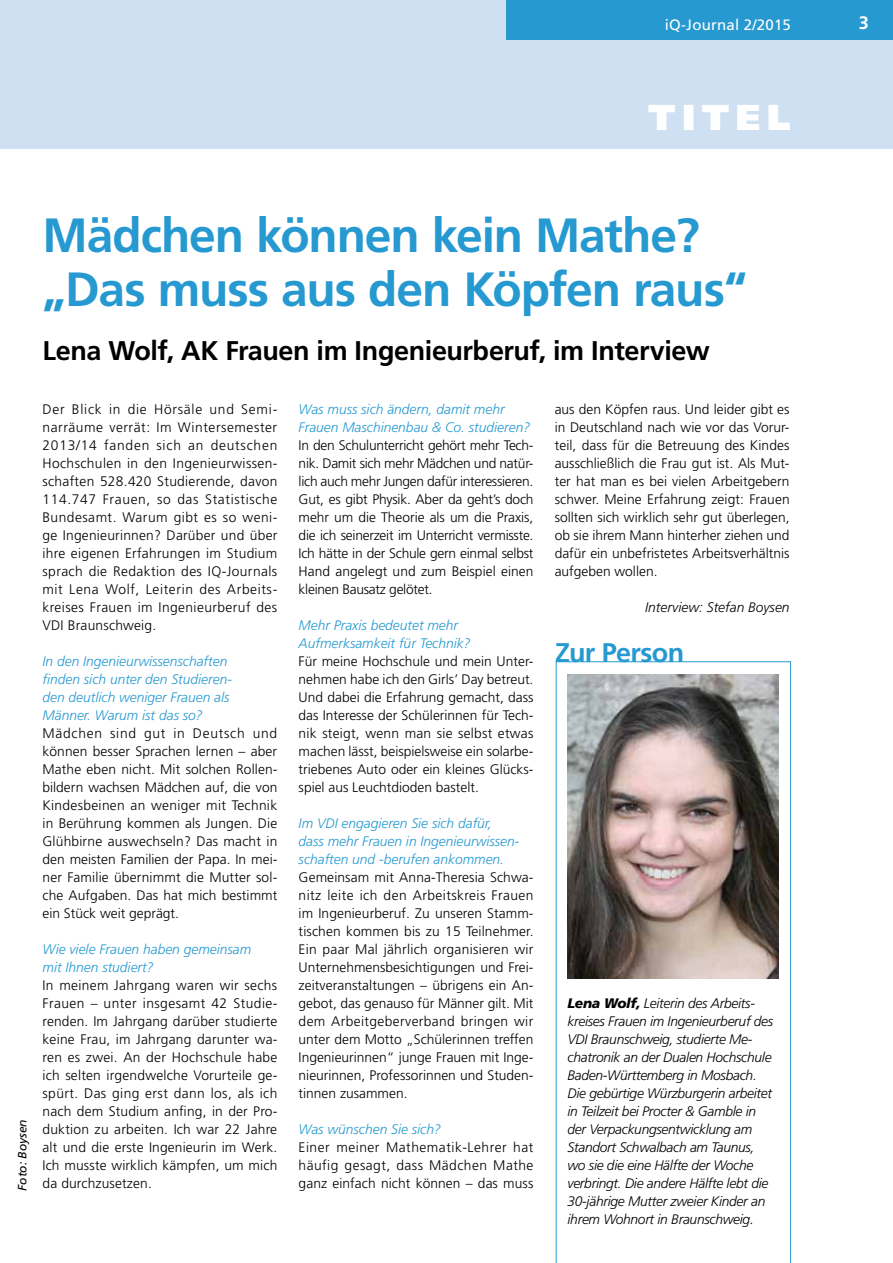
<style>
.page{position:relative;width:893px;height:1263px;background:#fff}
.page>*{position:absolute;margin:0;border:0;box-sizing:border-box;transform-origin:0 0}
.t1{font:700 48px/54px "Frutiger";letter-spacing:-.025em;color:#2699d1}
.t2{font:900 36px "Frutiger";letter-spacing:.18em;color:#fff}
.t3{font:700 27px "Frutiger";letter-spacing:-.015em;color:#000}
.t4{font:700 27px "Frutiger";letter-spacing:-.025em;color:#2699d1}
.t5{font:700 18px "Frutiger";color:#fff}
.t6{font:15px "Frutiger";letter-spacing:.015em;color:#fff}
.t7{font:300 13.8px/18px "Frutiger";letter-spacing:.005em;color:#000;text-align:justify}
.t8{font:italic 300 13.8px/18px "Frutiger";letter-spacing:-.02em;color:#000}
.t9{font:italic 300 13.8px/18px "Frutiger";color:#2699d1}
.t10{font:italic 300 13.8px "Frutiger";color:#000}
.t11{font:italic 12px "Frutiger";color:#000}
.s1{font-weight:900}
</style>
<div class="page">
<svg style="left:556px;top:661px;width:235px;height:602px"></svg>
<div style="left:0;top:0;width:893px;height:149px;background:#cee0f1"></div>
<div style="left:506px;top:0;width:387px;height:39px;background:#2699d1"></div>
<img style="left:567px;top:674px;width:211px;height:304px">
<p class="t6" style="left:665px;top:16px;width:128px">iQ-Journal 2/2015</p>
<h3 class="t5" style="left:859px;top:12px;width:12px">3</h3>
<h2 class="t2" style="left:648px;top:95px;width:144px">titel</h2>
<h1 class="t1" style="left:43px;top:208px;width:706px">Mädchen können kein Mathe? „Das muss aus den Köpfen raus“</h1>
<h3 class="t3" style="left:43px;top:335px;width:669px">Lena Wolf, AK Frauen im Ingenieurberuf, im Interview</h3>
<p class="t11" style="left:15px;top:1191px;width:73px;rotate:-90deg">Foto: Boysen</p>
<p class="t7" style="left:43px;top:400px;width:236px">Der Blick in die Hörsäle und Semi&shy;narräume verrät: Im Wintersemester 2013/14 fanden sich an deutschen Hochschulen in den Ingenieurwissen&shy;schaften 528.420 Studierende, davon 114.747 Frauen, so das Statistische Bundesamt. Warum gibt es so weni&shy;ge Ingenieurinnen? Darüber und über ihre eigenen Erfahrungen im Studium sprach die Redaktion des IQ-Journals mit Lena Wolf, Leiterin des Arbeits&shy;kreises Frauen im Ingenieurberuf des VDI Braunschweig.</p>
<p class="t9" style="left:43px;top:652px;width:191px">In den Ingenieurwissenschaften finden sich unter den Studieren&shy;den deutlich weniger Frauen als<br>Männer. Warum ist das so?</p>
<p class="t7" style="left:43px;top:724px;width:236px">Mädchen sind gut in Deutsch und können besser Sprachen lernen – aber Mathe eben nicht. Mit solchen Rollen&shy;bildern wachsen Mädchen auf, die von Kindesbeinen an weniger mit Technik in Berührung kommen als Jungen. Die Glühbirne auswechseln? Das macht in den meisten Familien der Papa. In mei&shy;ner Familie übernimmt die Mutter sol&shy;che Aufgaben. Das hat mich bestimmt ein Stück weit geprägt.</p>
<p class="t9" style="left:43px;top:940px;width:210px">Wie viele Frauen haben gemeinsam mit Ihnen studiert?</p>
<p class="t7" style="left:43px;top:976px;width:236px">In meinem Jahrgang waren wir sechs Frauen – unter insgesamt 42 Studie&shy;renden. Im Jahrgang darüber studierte keine Frau, im Jahrgang darunter wa&shy;ren es zwei. An der Hochschule habe ich selten irgendwelche Vorurteile ge&shy;spürt. Das ging erst dann los, als ich nach dem Studium anfing, in der Pro&shy;duktion zu arbeiten. Ich war 22 Jahre alt und die erste Ingenieurin im Werk.<br>Ich musste wirklich kämpfen, um mich da durchzusetzen.</p>
<p class="t9" style="left:299px;top:400px;width:233px">Was muss sich ändern, damit mehr<br>Frauen Maschinenbau &amp; Co. studieren?</p>
<p class="t7" style="left:299px;top:436px;width:236px">In den Schulunterricht gehört mehr Tech&shy;nik. Damit sich mehr Mädchen und natür&shy;lich auch mehr Jungen dafür interessieren.<br>Gut, es gibt Physik. Aber da geht’s doch mehr um die Theorie als um die Praxis, die ich seinerzeit im Unterricht vermisste.<br>Ich hätte in der Schule gern einmal selbst Hand angelegt und zum Beispiel einen kleinen Bausatz gelötet.</p>
<p class="t9" style="left:299px;top:616px;width:173px">Mehr Praxis bedeutet mehr<br>Aufmerksamkeit für Technik?</p>
<p class="t7" style="left:299px;top:652px;width:236px">Für meine Hochschule und mein Unter&shy;nehmen habe ich den Girls’ Day betreut.<br>Und dabei die Erfahrung gemacht, dass das Interesse der Schülerinnen für Tech&shy;nik steigt, wenn man sie selbst etwas machen lässt, beispielsweise ein solarbe&shy;triebenes Auto oder ein kleines Glücks&shy;spiel aus Leuchtdioden bastelt.</p>
<p class="t9" style="left:299px;top:814px;width:222px">Im VDI engagieren Sie sich dafür, dass mehr Frauen in Ingenieurwissen&shy;schaften und -berufen ankommen.</p>
<p class="t7" style="left:299px;top:868px;width:236px">Gemeinsam mit Anna-Theresia Schwa&shy;nitz leite ich den Arbeitskreis Frauen im Ingenieurberuf. Zu unseren Stamm&shy;tischen kommen bis zu 15 Teilnehmer.<br>Ein paar Mal jährlich organisieren wir Unternehmensbesichtigungen und Frei&shy;zeitveranstaltungen – übrigens ein An&shy;gebot, das genauso für Männer gilt. Mit dem Arbeitgeberverband bringen wir unter dem Motto „Schülerinnen treffen Ingenieurinnen“ junge Frauen mit Inge&shy;nieurinnen, Professorinnen und Studen&shy;tinnen zusammen.</p>
<p class="t9" style="left:299px;top:1120px;width:144px">Was wünschen Sie sich?</p>
<p class="t7" style="left:299px;top:1138px;width:236px">Einer meiner Mathematik-Lehrer hat häufig gesagt, dass Mädchen Mathe ganz einfach nicht können – das muss</p>
<p class="t7" style="left:555px;top:400px;width:236px">aus den Köpfen raus. Und leider gibt es in Deutschland nach wie vor das Vorur&shy;teil, dass für die Betreuung des Kindes ausschließlich die Frau gut ist. Als Mut&shy;ter hat man es bei vielen Arbeitgebern schwer. Meine Erfahrung zeigt: Frauen sollten sich wirklich sehr gut überlegen, ob sie ihrem Mann hinterher ziehen und dafür ein unbefristetes Arbeitsverhältnis aufgeben wollen.</p>
<p class="t10" style="left:645px;top:599px;width:146px">Interview: Stefan Boysen</p>
<h3 class="t4" style="left:555px;top:636px;width:131px">Zur Person</h3>
<p class="t8" style="left:567px;top:994px;width:207px"><span class="s1">Lena Wolf,</span> Leiterin des Arbeits&shy;kreises Frauen im Ingenieurberuf des VDI Braunschweig, studierte Me&shy;chatronik an der Dualen Hochschule Baden-Württemberg in Mosbach.<br>Die gebürtige Würzburgerin arbeitet in Teilzeit bei Procter &amp; Gamble in der Verpackungsentwicklung am Standort Schwalbach am Taunus, wo sie die eine Hälfte der Woche verbringt. Die andere Hälfte lebt die 30-jährige Mutter zweier Kinder an ihrem Wohnort in Braunschweig.</p>
</div>
